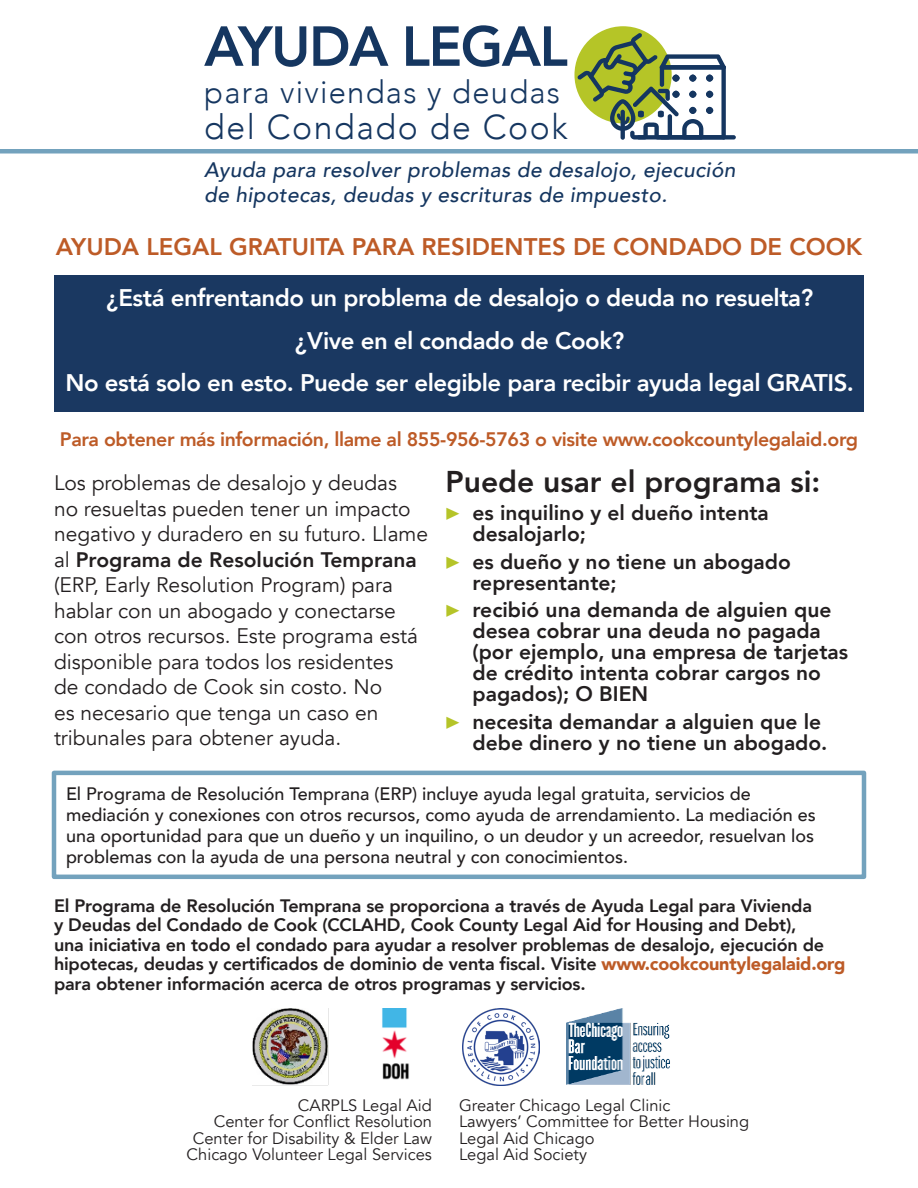
<style>
.page{position:relative;width:918px;height:1188px;background:#fff}
.page>*{position:absolute;margin:0;border:0;box-sizing:border-box;transform-origin:0 0}
.t1{font:800 55.8px "Avenir";letter-spacing:-.025em;color:#153660}
.t2{font:300 34.5px "Avenir";letter-spacing:.045em;color:#153660}
.t3{font:300 31.65px "Avenir";letter-spacing:.04em;color:#153660}
.t4{font:800 30px "Avenir";color:#231f20}
.t5{font:800 24px "Avenir";letter-spacing:-.02em;color:#fff}
.t6{font:800 24px "Avenir";color:#bd5b27}
.t7{font:21px/25.5px "Avenir";color:#231f20}
.t8{font:800 21px/21px "Avenir";color:#231f20}
.t9{font:italic 500 21px/25.2px "Avenir";letter-spacing:.015em;color:#153660}
.t10{font:800 19.5px "Avenir";letter-spacing:-.02em;color:#bd5b27}
.t11{font:800 18px/19.5px "Avenir";letter-spacing:-.01em;color:#231f20}
.t12{font:500 18px/21px "Avenir";color:#231f20}
.t13{font:16.5px "Avenir";color:#231f20}
.s1{font-weight:800}
.s2{font-family:"Acumin Pro";font-weight:700;color:#b5c428}
.s3{font-weight:900;color:#bd5b27}
</style>
<div class="page">
<div style="left:52px;top:771px;width:814px;height:108px;border:4px solid #73a2bd"></div>
<div style="left:54px;top:275px;width:810px;height:136px;background:#1a3861"></div>
<img style="left:252px;top:1009px;width:77px;height:76px">
<img style="left:382px;top:1009px;width:27px;height:71px">
<img style="left:566px;top:1009px;width:104px;height:76px">
<img style="left:463px;top:1009px;width:76px;height:76px">
<svg style="left:574px;top:26px;width:98px;height:97px"></svg>
<div style="left:637px;top:135px;width:99px;height:5px;background:#153660;border-radius:2px"></div>
<svg style="left:577px;top:33px;width:149px;height:107px"></svg>
<div style="left:0;top:149px;width:918px;height:5px;background:#73a2bd"></div>
<p class="t1" style="left:204px;top:3px;width:365px">AYUDA LEGAL</p>
<p class="t3" style="left:204px;top:73px;width:357px">para viviendas y deudas</p>
<p class="t2" style="left:204px;top:107px;width:365px">del Condado de Cook</p>
<p class="t9" style="left:204px;top:158px;width:533px">Ayuda para resolver problemas de desalojo, ejecución de hipotecas, deudas y escrituras de impuesto.</p>
<p class="t6" style="left:56px;top:228px;width:808px">AYUDA LEGAL GRATUITA PARA RESIDENTES DE CONDADO DE COOK</p>
<p class="t5" style="left:106px;top:279px;width:708px">¿Está enfrentando un problema de desalojo o deuda no resuelta?</p>
<p class="t5" style="left:295px;top:322px;width:331px">¿Vive en el condado de Cook?</p>
<p class="t5" style="left:66px;top:364px;width:790px">No está solo en esto. Puede ser elegible para recibir ayuda legal GRATIS.</p>
<p class="t10" style="left:60px;top:424px;width:800px">Para obtener más información, llame al 855-956-5763 o visite www.cookcountylegalaid.org</p>
<p class="t7" style="left:54px;top:470px;width:376px">Los problemas de desalojo y deudas<br>no resueltas pueden tener un impacto negativo y duradero en su futuro. Llame al <span class="s1">Programa de Resolución Temprana </span>(ERP, Early Resolution Program) para hablar con un abogado y conectarse con otros recursos. Este programa está disponible para todos los residentes<br>de condado de Cook sin costo. No<br>es necesario que tenga un caso en tribunales para obtener ayuda.</p>
<p class="t4" style="left:446px;top:458px;width:376px">Puede usar el programa si:</p>
<p class="t8" style="left:472px;top:502px;width:298px;text-indent:-27px"><span class="s2">▶</span> es inquilino y el dueño intenta desalojarlo;</p>
<p class="t8" style="left:472px;top:551px;width:320px;text-indent:-27px"><span class="s2">▶</span> es dueño y no tiene un abogado representante;</p>
<p class="t8" style="left:472px;top:600px;width:377px;text-indent:-27px"><span class="s2">▶</span> recibió una demanda de alguien que desea cobrar una deuda no pagada (por ejemplo, una empresa de tarjetas de crédito intenta cobrar cargos no pagados); O BIEN</p>
<p class="t8" style="left:446px;top:711px;width:384px;text-align:right"><span class="s2">▶</span> necesita demandar a alguien que le debe dinero y no tiene un abogado.</p>
<p class="t12" style="left:66px;top:782px;width:751px">El Programa de Resolución Temprana (ERP) incluye ayuda legal gratuita, servicios de mediación y conexiones con otros recursos, como ayuda de arrendamiento. La mediación es una oportunidad para que un dueño y un inquilino, o un deudor y un acreedor, resuelvan los problemas con la ayuda de una persona neutral y con conocimientos.</p>
<p class="t11" style="left:54px;top:896px;width:793px">El Programa de Resolución Temprana se proporciona a través de Ayuda Legal para Vivienda<br>y Deudas del Condado de Cook (CCLAHD, Cook County Legal Aid for Housing and Debt),<br>una iniciativa en todo el condado para ayudar a resolver problemas de desalojo, ejecución de hipotecas, deudas y certificados de dominio de venta fiscal. Visite <span class="s3">www.cookcountylegalaid.org </span>para obtener información acerca de otros programas y servicios.</p>
<p class="t13" style="left:298px;top:1095px;width:136px">CARPLS Legal Aid</p>
<p class="t13" style="left:214px;top:1112px;width:220px">Center for Conflict Resolution</p>
<p class="t13" style="left:193px;top:1128px;width:241px">Center for Disability &amp; Elder Law</p>
<p class="t13" style="left:187px;top:1145px;width:247px">Chicago Volunteer Legal Services</p>
<p class="t13" style="left:459px;top:1095px;width:213px">Greater Chicago Legal Clinic</p>
<p class="t13" style="left:459px;top:1112px;width:292px">Lawyers’ Committee for Better Housing</p>
<p class="t13" style="left:459px;top:1128px;width:137px">Legal Aid Chicago</p>
<p class="t13" style="left:459px;top:1145px;width:130px">Legal Aid Society</p>
</div>
